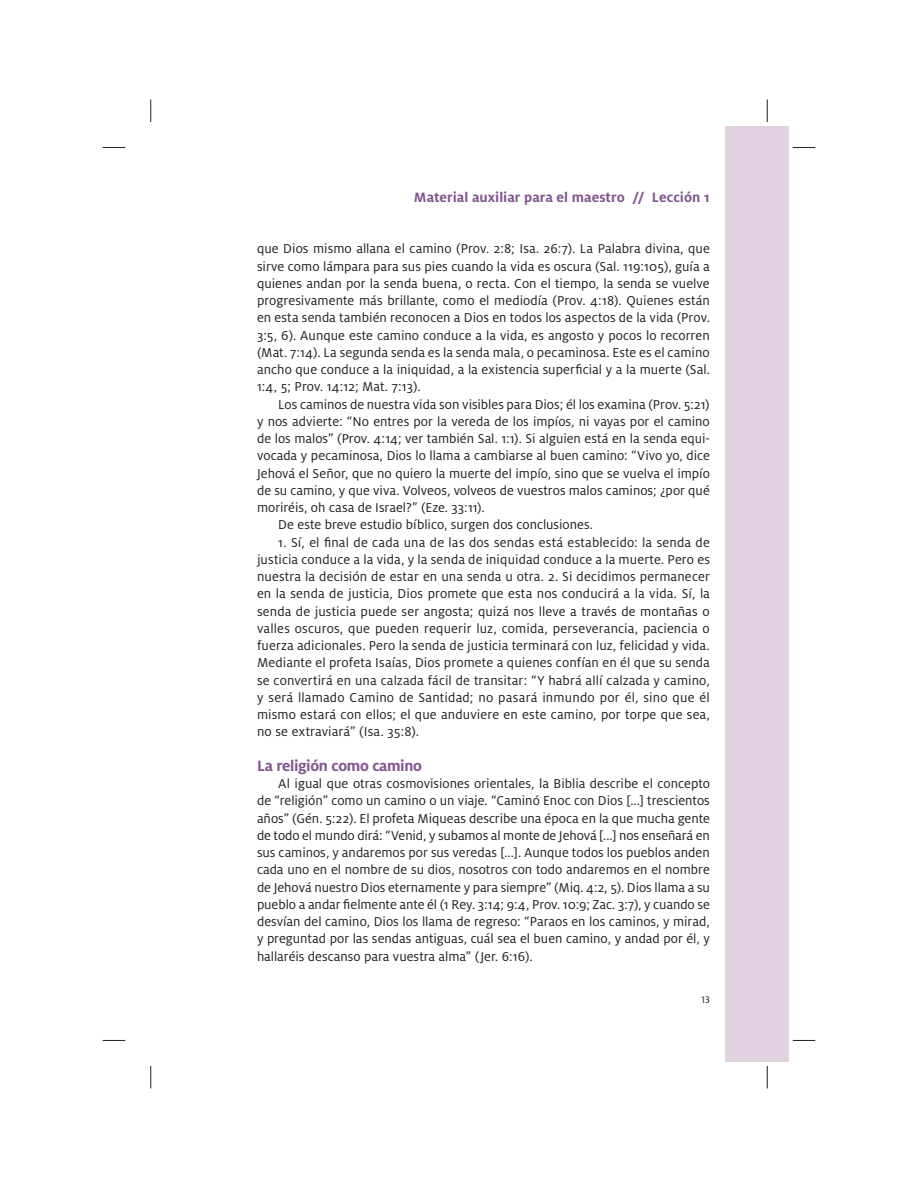
<style>
.page{position:relative;width:918px;height:1188px;background:#fff}
.page>*{position:absolute;margin:0;border:0;box-sizing:border-box;transform-origin:0 0}
.t1{font:700 16.5px "Milo Pro";letter-spacing:-.02em;color:#835791}
.t2{font:700 15px "Milo Pro";color:#835791}
.t3{font:14.25px/17.2px "Milo Pro";color:#231f20;text-align:justify}
.t4{font:10.5px "Milo Pro";color:#231f20}
</style>
<div class="page">
<div style="left:725px;top:126px;width:64px;height:936px;background:#e0d2df"></div>
<svg style="left:103px;top:147px;width:22px;height:1px"></svg>
<svg style="left:793px;top:147px;width:22px;height:1px"></svg>
<svg style="left:103px;top:1040px;width:22px;height:1px"></svg>
<svg style="left:793px;top:1040px;width:22px;height:1px"></svg>
<svg style="left:150px;top:100px;width:1px;height:22px"></svg>
<svg style="left:150px;top:1066px;width:1px;height:22px"></svg>
<svg style="left:767px;top:100px;width:1px;height:22px"></svg>
<svg style="left:767px;top:1066px;width:1px;height:22px"></svg>
<p class="t2" style="left:414px;top:191px;width:297px">Material auxiliar para el maestro // Lección 1</p>
<p class="t3" style="left:257px;top:241px;width:454px">que Dios mismo allana el camino (Prov. 2:8; Isa. 26:7). La Palabra divina, que sirve como lámpara para sus pies cuando la vida es oscura (Sal. 119:105), guía a quienes andan por la senda buena, o recta. Con el tiempo, la senda se vuelve progresivamente más brillante, como el mediodía (Prov. 4:18). Quienes están en esta senda también reconocen a Dios en todos los aspectos de la vida (Prov.<br>3:5, 6). Aunque este camino conduce a la vida, es angosto y pocos lo recorren (Mat. 7:14). La segunda senda es la senda mala, o pecaminosa. Este es el camino ancho que conduce a la iniquidad, a la existencia superficial y a la muerte (Sal.<br>1:4, 5; Prov. 14:12; Mat. 7:13).</p>
<p class="t3" style="left:278px;top:396px;width:433px">Los caminos de nuestra vida son visibles para Dios; él los examina (Prov. 5:21)</p>
<p class="t3" style="left:257px;top:413px;width:454px">y nos advierte: “No entres por la vereda de los impíos, ni vayas por el camino</p>
<p class="t3" style="left:257px;top:431px;width:454px">de los malos” (Prov. 4:14; ver también Sal. 1:1). Si alguien está en la senda equi-</p>
<p class="t3" style="left:257px;top:448px;width:454px">vocada y pecaminosa, Dios lo llama a cambiarse al buen camino: “Vivo yo, dice</p>
<p class="t3" style="left:257px;top:465px;width:454px">Jehová el Señor, que no quiero la muerte del impío, sino que se vuelva el impío</p>
<p class="t3" style="left:257px;top:482px;width:454px">de su camino, y que viva. Volveos, volveos de vuestros malos caminos; ¿por qué</p>
<p class="t3" style="left:257px;top:500px;width:229px">moriréis, oh casa de Israel?” (Eze. 33:11).</p>
<p class="t3" style="left:278px;top:517px;width:316px">De este breve estudio bíblico, surgen dos conclusiones.</p>
<p class="t3" style="left:257px;top:534px;width:454px;text-indent:21px">1. Sí, el final de cada una de las dos sendas está establecido: la senda de justicia conduce a la vida, y la senda de iniquidad conduce a la muerte. Pero es nuestra la decisión de estar en una senda u otra. 2. Si decidimos permanecer en la senda de justicia, Dios promete que esta nos conducirá a la vida. Sí, la senda de justicia puede ser angosta; quizá nos lleve a través de montañas o valles oscuros, que pueden requerir luz, comida, perseverancia, paciencia o fuerza adicionales. Pero la senda de justicia terminará con luz, felicidad y vida.<br>Mediante el profeta Isaías, Dios promete a quienes confían en él que su senda se convertirá en una calzada fácil de transitar: “Y habrá allí calzada y camino, y será llamado Camino de Santidad; no pasará inmundo por él, sino que él mismo estará con ellos; el que anduviere en este camino, por torpe que sea, no se extraviará” (Isa. 35:8).</p>
<p class="t1" style="left:257px;top:759px;width:166px">La religión como camino</p>
<p class="t3" style="left:257px;top:776px;width:455px;text-indent:21px">Al igual que otras cosmovisiones orientales, la Biblia describe el concepto de “religión” como un camino o un viaje. “Caminó Enoc con Dios [...] trescientos años” (Gén. 5:22). El profeta Miqueas describe una época en la que mucha gente de todo el mundo dirá: “Venid, y subamos al monte de Jehová [...] nos enseñará en sus caminos, y andaremos por sus veredas [...]. Aunque todos los pueblos anden cada uno en el nombre de su dios, nosotros con todo andaremos en el nombre de Jehová nuestro Dios eternamente y para siempre” (Miq. 4:2, 5). Dios llama a su pueblo a andar fielmente ante él (1 Rey. 3:14; 9:4, Prov. 10:9; Zac. 3:7), y cuando se desvían del camino, Dios los llama de regreso: “Paraos en los caminos, y mirad, y preguntad por las sendas antiguas, cuál sea el buen camino, y andad por él, y hallaréis descanso para vuestra alma” (Jer. 6:16).</p>
<p class="t4" style="left:702px;top:996px;width:10px">13</p>
</div>
